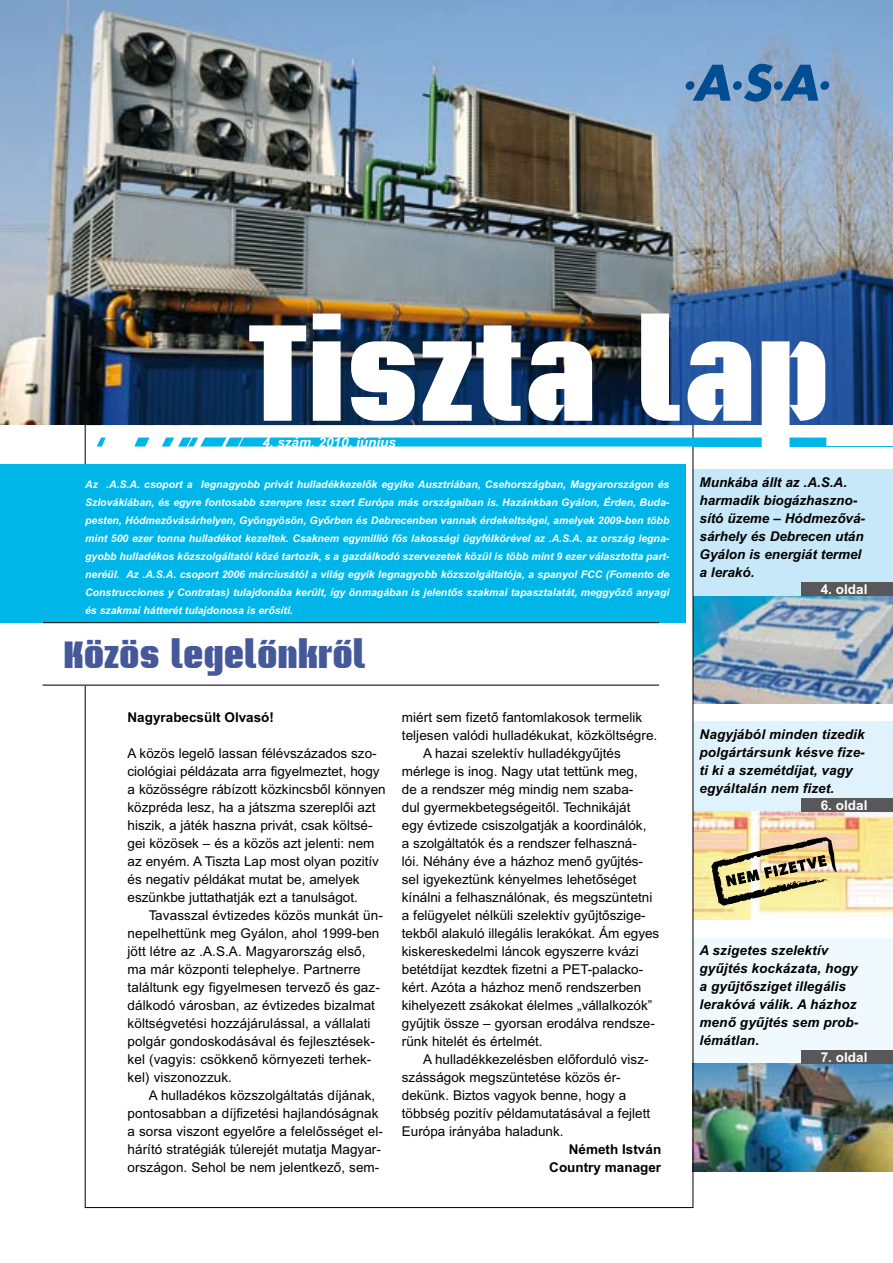
<style>
.page{position:relative;width:893px;height:1263px;background:#fff}
.page>*{position:absolute;margin:0;border:0;box-sizing:border-box;transform-origin:0 0}
.t1{font:135px "H Briem Akademi Black";letter-spacing:.02em;color:#fff}
.t2{font:37.5px "H Briem Akademi Black";letter-spacing:.015em;color:#455899}
.t3{font:13.5px/18px "PFL Arial";color:#000}
.t4{font:italic 13.5px/18px "PFL Arial Bold";letter-spacing:.01em;color:#000}
.t5{font:13.5px/18px "PFL Arial Bold";color:#000;text-align:right}
.t6{font:13.5px "PFL Arial Bold";color:#fff}
.t7{font:italic 13.5px "PFL Arial Bold";color:#fff}
.t8{font:italic 10.5px/18px "PFL Arial Bold";color:#fff;text-align:justify}
</style>
<div class="page">
<div style="left:693px;top:938px;width:200px;height:194px;background:#f0f9fd"></div>
<div style="left:693px;top:722px;width:200px;height:173px;background:#e0f2fb"></div>
<div style="left:693px;top:470px;width:200px;height:229px;background:#c6e8f8"></div>
<img style="left:693px;top:1064px;width:200px;height:108px">
<img style="left:693px;top:812px;width:200px;height:108px">
<img style="left:693px;top:596px;width:200px;height:108px">
<div style="left:97px;top:437px;width:729px;height:9px;background:#00b6e8"></div>
<svg style="left:62px;top:424px;width:205px;height:40px"></svg>
<img style="left:1px;top:0;width:892px;height:424px">
<hr style="left:692px;top:446px;width:201px;height:1px;background:#00b6e8">
<div style="left:0;top:464px;width:686px;height:159px;background:#00b6e8"></div>
<svg style="left:693px;top:65px;width:38px;height:36px"></svg>
<svg style="left:780px;top:65px;width:38px;height:36px"></svg>
<div style="left:686px;top:81px;width:9px;height:9px;background:#004d94;border-radius:50%"></div>
<div style="left:733px;top:81px;width:9px;height:9px;background:#004d94;border-radius:50%"></div>
<div style="left:774px;top:81px;width:9px;height:9px;background:#004d94;border-radius:50%"></div>
<div style="left:820px;top:81px;width:9px;height:9px;background:#004d94;border-radius:50%"></div>
<svg style="left:744px;top:64px;width:29px;height:38px"></svg>
<hr style="left:43px;top:685px;width:616px;height:1px;background:#000">
<hr style="left:43px;top:622px;width:616px;height:1px;background:#000">
<div style="left:802px;top:1050px;width:91px;height:14px;background:#58585a"></div>
<div style="left:802px;top:798px;width:91px;height:14px;background:#58585a"></div>
<div style="left:802px;top:583px;width:91px;height:13px;background:#58585a"></div>
<svg style="left:709px;top:834px;width:128px;height:72px"></svg>
<h1 class="t1" style="left:249px;top:298px;width:581px">Tiszta lap</h1>
<p class="t8" style="left:85px;top:475px;width:586px">Az .A.S.A. csoport a legnagyobb privát hulladékkezelôk egyike Ausztriában, Csehországban, Magyarországon és Szlovákiában, és egyre fontosabb szerepre tesz szert Európa más országaiban is. Hazánkban Gyálon, Érden, Buda&shy;pesten, Hódmezôvásárhelyen, Gyöngyösön, Gyôrben és Debrecenben vannak érdekeltségei, amelyek 2009-ben több mint 500 ezer tonna hulladékot kezeltek. Csaknem egymillió fôs lakossági ügyfélkörével az .A.S.A. az ország legna&shy;gyobb hulladékos közszolgáltatói közé tartozik, s a gazdálkodó szervezetek közül is több mint 9 ezer választotta part&shy;neréül. Az .A.S.A. csoport 2006 márciusától a világ egyik legnagyobb közszolgáltatója, a spanyol FCC (Fomento de Construcciones y Contratas) tulajdonába került, így önmagában is jelentôs szakmai tapasztalatát, meggyôzô anyagi és szakmai hátterét tulajdonosa is erôsíti.</p>
<h2 class="t2" style="left:64px;top:633px;width:303px">Közös legelônkrôl</h2>
<p class="t7" style="left:262px;top:435px;width:135px">4. szám, 2010. június</p>
<p class="t4" style="left:699px;top:474px;width:167px">Munkába állt az .A.S.A. harmadik biogázhaszno&shy;sító üzeme – Hódmezôvá&shy;sárhely és Debrecen után<br>Gyálon is energiát termel a lerakó.</p>
<p class="t6" style="left:821px;top:582px;width:48px">4. oldal</p>
<p class="t5" style="left:128px;top:708px;width:148px">Nagyrabecsült Olvasó!</p>
<p class="t3" style="left:128px;top:744px;width:260px">A közös legelô lassan félévszázados szo&shy;ciológiai példázata arra figyelmeztet, hogy a közösségre rábízott közkincsbôl könnyen közpréda lesz, ha a játszma szereplôi azt hiszik, a játék haszna privát, csak költsé&shy;gei közösek – és a közös azt jelenti: nem az enyém. A Tiszta Lap most olyan pozitív és negatív példákat mutat be, amelyek eszünkbe juttathatják ezt a tanulságot.</p>
<p class="t3" style="left:128px;top:906px;width:257px;text-indent:21px">Tavasszal évtizedes közös munkát ün&shy;nepelhettünk meg Gyálon, ahol 1999-ben jött létre az .A.S.A. Magyarország elsô, ma már központi telephelye. Partnerre találtunk egy figyelmesen tervezô és gaz&shy;dálkodó városban, az évtizedes bizalmat költségvetési hozzájárulással, a vállalati polgár gondoskodásával és fejlesztések&shy;kel (vagyis: csökkenô környezeti terhek&shy;kel) viszonozzuk.</p>
<p class="t3" style="left:128px;top:1086px;width:257px;text-indent:21px">A hulladékos közszolgáltatás díjának, pontosabban a díjfizetési hajlandóságnak a sorsa viszont egyelôre a felelôsséget el&shy;hárító stratégiák túlerejét mutatja Magyar&shy;országon. Sehol be nem jelentkezô, sem-</p>
<p class="t3" style="left:402px;top:708px;width:242px">miért sem fizetô fantomlakosok termelik</p>
<p class="t3" style="left:402px;top:726px;width:257px">teljesen valódi hulladékukat, közköltségre.</p>
<p class="t3" style="left:423px;top:744px;width:199px">A hazai szelektív hulladékgyûjtés</p>
<p class="t3" style="left:402px;top:762px;width:237px">mérlege is inog. Nagy utat tettünk meg,</p>
<p class="t3" style="left:402px;top:780px;width:233px">de a rendszer még mindig nem szaba-</p>
<p class="t3" style="left:402px;top:798px;width:230px">dul gyermekbetegségeitôl. Technikáját</p>
<p class="t3" style="left:402px;top:816px;width:246px">egy évtizede csiszolgatják a koordinálók,</p>
<p class="t3" style="left:402px;top:834px;width:237px">a szolgáltatók és a rendszer felhaszná-</p>
<p class="t3" style="left:402px;top:852px;width:243px">lói. Néhány éve a házhoz menô gyûjtés-</p>
<p class="t3" style="left:402px;top:870px;width:236px">sel igyekeztünk kényelmes lehetôséget</p>
<p class="t3" style="left:402px;top:888px;width:252px">kínálni a felhasználónak, és megszüntetni</p>
<p class="t3" style="left:402px;top:906px;width:245px">a felügyelet nélküli szelektív gyûjtôszige-</p>
<p class="t3" style="left:402px;top:924px;width:259px">tekbôl alakuló illegális lerakókat. Ám egyes</p>
<p class="t3" style="left:402px;top:942px;width:238px">kiskereskedelmi láncok egyszerre kvázi</p>
<p class="t3" style="left:402px;top:960px;width:243px">betétdíjat kezdtek fizetni a PET-palacko-</p>
<p class="t3" style="left:402px;top:978px;width:241px">kért. Azóta a házhoz menô rendszerben</p>
<p class="t3" style="left:402px;top:996px;width:252px">kihelyezett zsákokat élelmes „vállalkozók”</p>
<p class="t3" style="left:402px;top:1014px;width:255px">gyûjtik össze – gyorsan erodálva rendsze-</p>
<p class="t3" style="left:402px;top:1032px;width:142px">rünk hitelét és értelmét.</p>
<p class="t3" style="left:423px;top:1050px;width:227px">A hulladékkezelésben elôforduló vis -</p>
<p class="t3" style="left:402px;top:1068px;width:220px">szásságok megszüntetése közös ér-</p>
<p class="t3" style="left:402px;top:1086px;width:226px">dekünk. Biztos vagyok benne, hogy a</p>
<p class="t3" style="left:402px;top:1104px;width:250px">többség pozitív példamutatásával a fejlett</p>
<p class="t3" style="left:402px;top:1122px;width:163px">Európa irányába haladunk.</p>
<p class="t5" style="left:549px;top:1140px;width:113px">Németh István<br>Country manager</p>
<p class="t4" style="left:699px;top:726px;width:167px">Nagyjából minden tizedik polgártársunk késve fize&shy;ti ki a szemétdíjat, vagy egyáltalán nem fizet.</p>
<p class="t6" style="left:821px;top:798px;width:48px">6. oldal</p>
<p class="t4" style="left:699px;top:942px;width:160px">A szigetes szelektív gyûjtés kockázata, hogy a gyûjtôsziget illegális lerakóvá válik. A házhoz menô gyûjtés sem prob&shy;lémátlan.</p>
<p class="t6" style="left:821px;top:1050px;width:48px">7. oldal</p>
</div>
